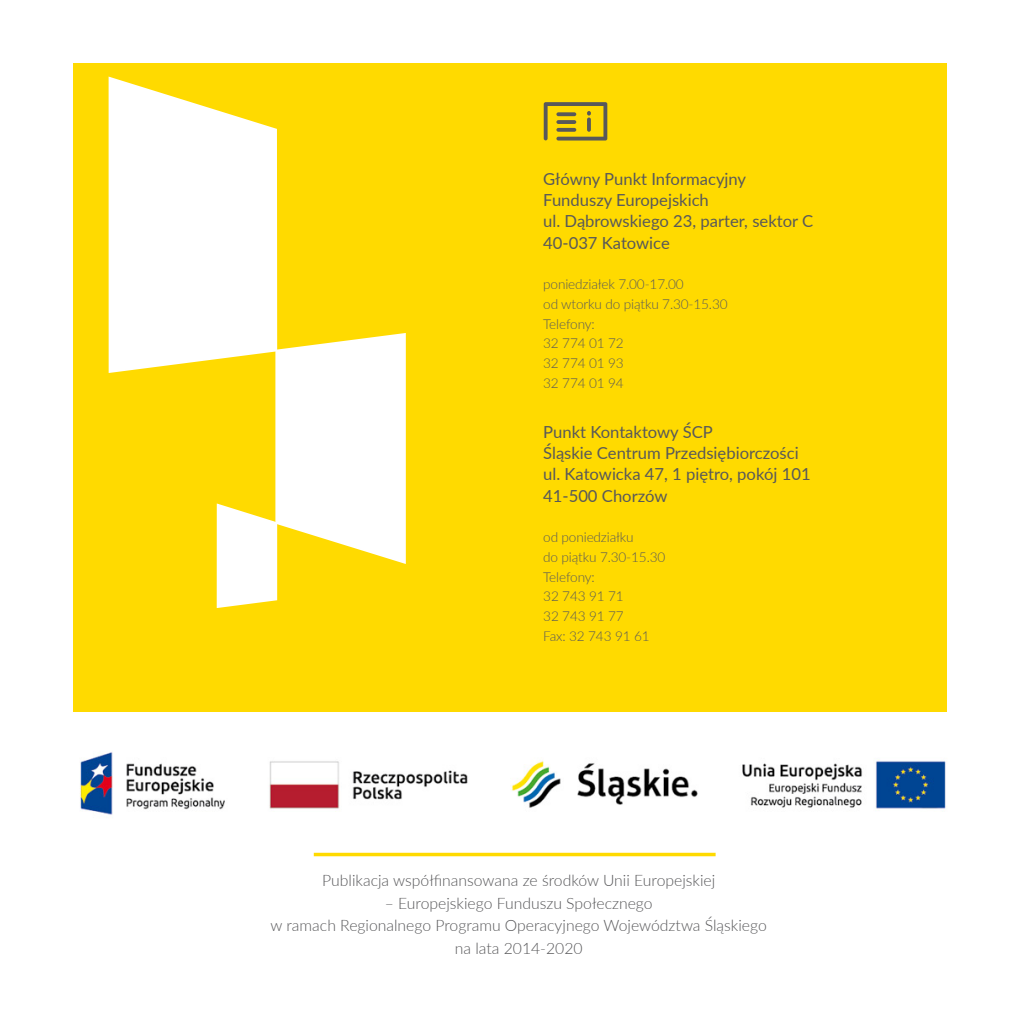
<style>
.page{position:relative;width:1017px;height:1017px;background:#fff}
.page>*{position:absolute;margin:0;border:0;box-sizing:border-box;transform-origin:0 0}
.t1{font:16.62px/21.2px "Lato";color:#58585a}
.t2{font:300 15.75px/22.8px "Lato";color:#58585a;text-align:center}
.t3{font:300 13.65px/19.6px "Lato";letter-spacing:-.01em;color:#58585a}
</style>
<div class="page">
<img style="left:80px;top:752px;width:867px;height:63px">
<hr style="left:314px;top:853px;width:402px;height:3px;background:#ffda00">
<div style="left:73px;top:63px;width:873px;height:649px;background:#ffda00"></div>
<svg style="left:544px;top:102px;width:63px;height:39px"></svg>
<svg style="left:556px;top:112px;width:20px;height:4px"></svg>
<svg style="left:556px;top:120px;width:20px;height:4px"></svg>
<svg style="left:556px;top:128px;width:20px;height:4px"></svg>
<svg style="left:108px;top:76px;width:170px;height:297px;background:#fffae0"></svg>
<svg style="left:216px;top:332px;width:190px;height:276px"></svg>
<p class="t1" style="left:543px;top:168px;width:271px">Główny Punkt Informacyjny<br>Funduszy Europejskich<br>ul. Dąbrowskiego 23, parter, sektor C<br>40-037 Katowice</p>
<p class="t3" style="left:543px;top:274px;width:186px">poniedziałek 7.00-17.00<br>od wtorku do piątku 7.30-15.30<br>Telefony:<br>32 774 01 72<br>32 774 01 93<br>32 774 01 94</p>
<p class="t1" style="left:543px;top:421px;width:269px">Punkt Kontaktowy ŚCP<br>Śląskie Centrum Przedsiębiorczości ul. Katowicka 47, 1 piętro, pokój 101<br>41-500 Chorzów</p>
<p class="t3" style="left:543px;top:527px;width:124px">od poniedziałku<br>do piątku 7.30-15.30<br>Telefony:<br>32 743 91 71<br>32 743 91 77<br>Fax: 32 743 91 61</p>
<p class="t2" style="left:322px;top:868px;width:394px">Publikacja współfinansowana ze środków Unii Europejskiej</p>
<p class="t2" style="left:271px;top:891px;width:498px">– Europejskiego Funduszu Społecznego<br>w ramach Regionalnego Programu Operacyjnego Województwa Śląskiego na lata 2014-2020</p>
</div>
